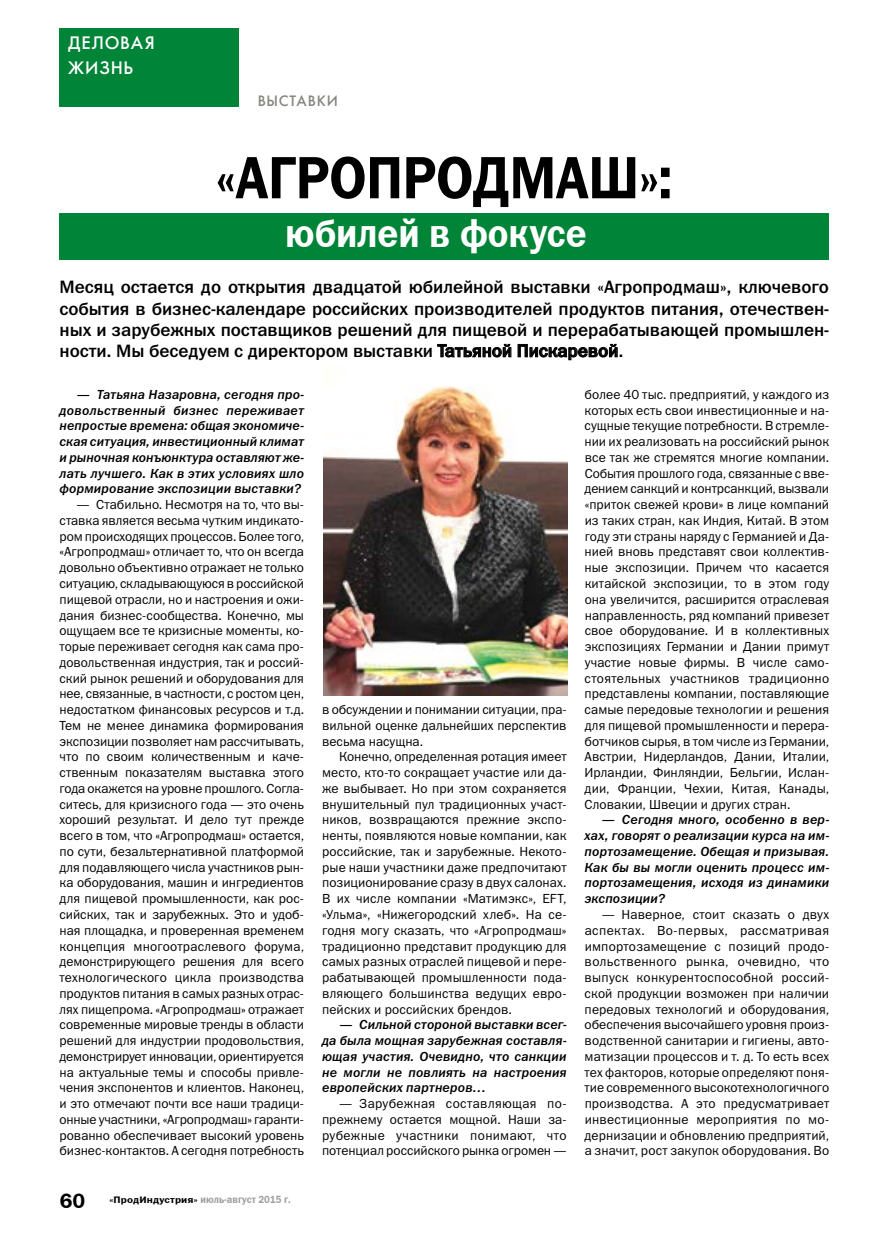
<style>
.page{position:relative;width:893px;height:1234px;background:#fff}
.page>*{position:absolute;margin:0;border:0;box-sizing:border-box;transform-origin:0 0}
.t1{font:60px "Franklin Gothic Demi C";letter-spacing:-.005em;color:#000;scale:.9 1}
.t2{font:40.5px "Franklin Gothic Demi C";letter-spacing:-.005em;color:#fff;scale:.9 1}
.t3{font:21px "Franklin Gothic Demi C";color:#000}
.t4{font:18px/21.1px "Franklin Gothic Medium C";letter-spacing:-.005em;color:#000;text-align:justify}
.t5{font:18px/24.8px "Futuris C";letter-spacing:.045em;color:#fff}
.t6{font:15px "Futuris C";letter-spacing:.045em;color:#84857e}
.t7{font:13.2px/15.8px "Franklin Gothic Book C";letter-spacing:.005em;color:#000;text-align:justify}
.t8{font:italic 13.2px/15.8px "Franklin Gothic Medium C";letter-spacing:.015em;color:#000;text-align:justify}
.t9{font:10.5px "Franklin Gothic Demi C";color:#9d9d9c;scale:.9 1}
.s1{font-size:9.45px;color:#000}
</style>
<div class="page">
<div style="left:60px;top:29px;width:179px;height:78px;background:#008438"></div>
<div style="left:60px;top:213px;width:769px;height:47px;background:#008438"></div>
<svg style="left:437px;top:343px;width:181px;height:17px"></svg>
<img style="left:323px;top:386px;width:245px;height:309px">
<h3 class="t5" style="left:68px;top:31px;width:88px">ДЕЛОВАЯ<br>ЖИЗНЬ</h3>
<p class="t6" style="left:258px;top:92px;width:82px">ВЫСТАВКИ</p>
<h1 class="t1" style="left:216px;top:144px;width:509px">«АГРОПРОДМАШ»:</h1>
<h2 class="t2" style="left:285px;top:210px;width:336px">юбилей в фокусе</h2>
<p class="t4" style="left:60px;top:276px;width:771px">Месяц остается до открытия двадцатой юбилейной выставки «Агропродмаш», ключевого события в бизнес-календаре российских производителей продуктов питания, отечествен&shy;ных и зарубежных поставщиков решений для пищевой и перерабатывающей промышлен&shy;ности. Мы беседуем с директором выставки Татьяной Пискаревой.</p>
<p class="t8" style="left:60px;top:386px;width:246px;text-indent:17px">— Татьяна Назаровна, сегодня про&shy;довольственный бизнес переживает непростые времена: общая экономиче&shy;ская ситуация, инвестиционный климат и рыночная конъюнктура оставляют же&shy;лать лучшего. Как в этих условиях шло формирование экспозиции выставки?</p>
<p class="t7" style="left:60px;top:496px;width:246px;text-indent:17px">— Стабильно. Несмотря на то, что вы&shy;ставка является весьма чутким индикато&shy;ром происходящих процессов. Более того, «Агропродмаш» отличает то, что он всегда довольно объективно отражает не только ситуацию, складывающуюся в российской пищевой отрасли, но и настроения и ожи&shy;дания бизнес-сообщества. Конечно, мы ощущаем все те кризисные моменты, ко&shy;торые переживает сегодня как сама про&shy;довольственная индустрия, так и россий&shy;ский рынок решений и оборудования для нее, связанные, в частности, с ростом цен, недостатком финансовых ресурсов и т.д.<br>Тем не менее динамика формирования экспозиции позволяет нам рассчитывать, что по своим количественным и каче&shy;ственным показателям выставка этого года окажется на уровне прошлого. Согла&shy;ситесь, для кризисного года — это очень хороший результат. И дело тут прежде всего в том, что «Агропродмаш» остается, по сути, безальтернативной платформой для подавляющего числа участников рын&shy;ка оборудования, машин и ингредиентов для пищевой промышленности, как рос&shy;сийских, так и зарубежных. Это и удоб&shy;ная площадка, и проверенная временем концепция многоотраслевого форума, демонстрирующего решения для всего технологического цикла производства продуктов питания в самых разных отрас&shy;лях пищепрома. «Агропродмаш» отражает современные мировые тренды в области решений для индустрии продовольствия, демонстрирует инновации, ориентируется на актуальные темы и способы привле&shy;чения экспонентов и клиентов. Наконец, и это отмечают почти все наши традици&shy;онные участники, «Агропродмаш» гаранти&shy;рованно обеспечивает высокий уровень бизнес-контактов. А сегодня потребность</p>
<h3 class="t3" style="left:60px;top:1188px;width:27px">60</h3>
<p class="t9" style="left:110px;top:1192px;width:203px"><span class="s1">«ПродИндустрия»</span> июль-август 2015 г.</p>
<p class="t7" style="left:322px;top:701px;width:246px">в обсуждении и понимании ситуации, пра&shy;вильной оценке дальнейших перспектив весьма насущна.</p>
<p class="t7" style="left:322px;top:748px;width:246px;text-indent:17px">Конечно, определенная ротация имеет место, кто-то сокращает участие или да&shy;же выбывает. Но при этом сохраняется внушительный пул традиционных участ&shy;ников, возвращаются прежние экспо&shy;ненты, появляются новые компании, как российские, так и зарубежные. Некото&shy;рые наши участники даже предпочитают позиционирование сразу в двух салонах.<br>В их числе компании «Матимэкс», EFT, «Ульма», «Нижегородский хлеб». На се&shy;годня могу сказать, что «Агропродмаш» традиционно представит продукцию для самых разных отраслей пищевой и пере&shy;рабатывающей промышленности пода&shy;вляющего большинства ведущих евро&shy;пейских и российских брендов.</p>
<p class="t8" style="left:322px;top:1016px;width:246px;text-indent:17px">— Сильной стороной выставки всег&shy;да была мощная зарубежная составля&shy;ющая участия. Очевидно, что санкции не могли не повлиять на настроения европейских партнеров…</p>
<p class="t7" style="left:322px;top:1095px;width:246px;text-indent:17px">— Зарубежная составляющая по&shy;прежнему остается мощной. Наши за&shy;рубежные участники понимают, что потенциал российского рынка огромен —</p>
<p class="t7" style="left:585px;top:386px;width:246px">более 40 тыс. предприятий, у каждого из которых есть свои инвестиционные и на&shy;сущные текущие потребности. В стремле&shy;нии их реализовать на российский рынок все так же стремятся многие компании.<br>События прошлого года, связанные с вве&shy;дением санкций и контрсанкций, вызвали «приток свежей крови» в лице компаний из таких стран, как Индия, Китай. В этом году эти страны наряду с Германией и Да&shy;нией вновь представят свои коллектив&shy;ные экспозиции. Причем что касается китайской экспозиции, то в этом году она увеличится, расширится отраслевая направленность, ряд компаний привезет свое оборудование. И в коллективных экспозициях Германии и Дании примут участие новые фирмы. В числе само&shy;стоятельных участников традиционно представлены компании, поставляющие самые передовые технологии и решения для пищевой промышленности и перера&shy;ботчиков сырья, в том числе из Германии, Австрии, Нидерландов, Дании, Италии, Ирландии, Финляндии, Бельгии, Ислан&shy;дии, Франции, Чехии, Китая, Канады, Словакии, Швеции и других стран.</p>
<p class="t8" style="left:585px;top:811px;width:246px;text-indent:17px">— Сегодня много, особенно в вер&shy;хах, говорят о реализации курса на им&shy;портозамещение. Обещая и призывая.<br>Как бы вы могли оценить процесс им&shy;портозамещения, исходя из динамики экспозиции?</p>
<p class="t7" style="left:585px;top:906px;width:246px;text-indent:17px">— Наверное, стоит сказать о двух аспектах. Во-первых, рассматривая импортозамещение с позиций продо&shy;вольственного рынка, очевидно, что выпуск конкурентоспособной россий&shy;ской продукции возможен при наличии передовых технологий и оборудования, обеспечения высочайшего уровня произ&shy;водственной санитарии и гигиены, авто&shy;матизации процессов и т. д. То есть всех тех факторов, которые определяют поня&shy;тие современного высокотехнологичного производства. А это предусматривает инвестиционные мероприятия по мо&shy;дернизации и обновлению предприятий, а значит, рост закупок оборудования. Во</p>
</div>
